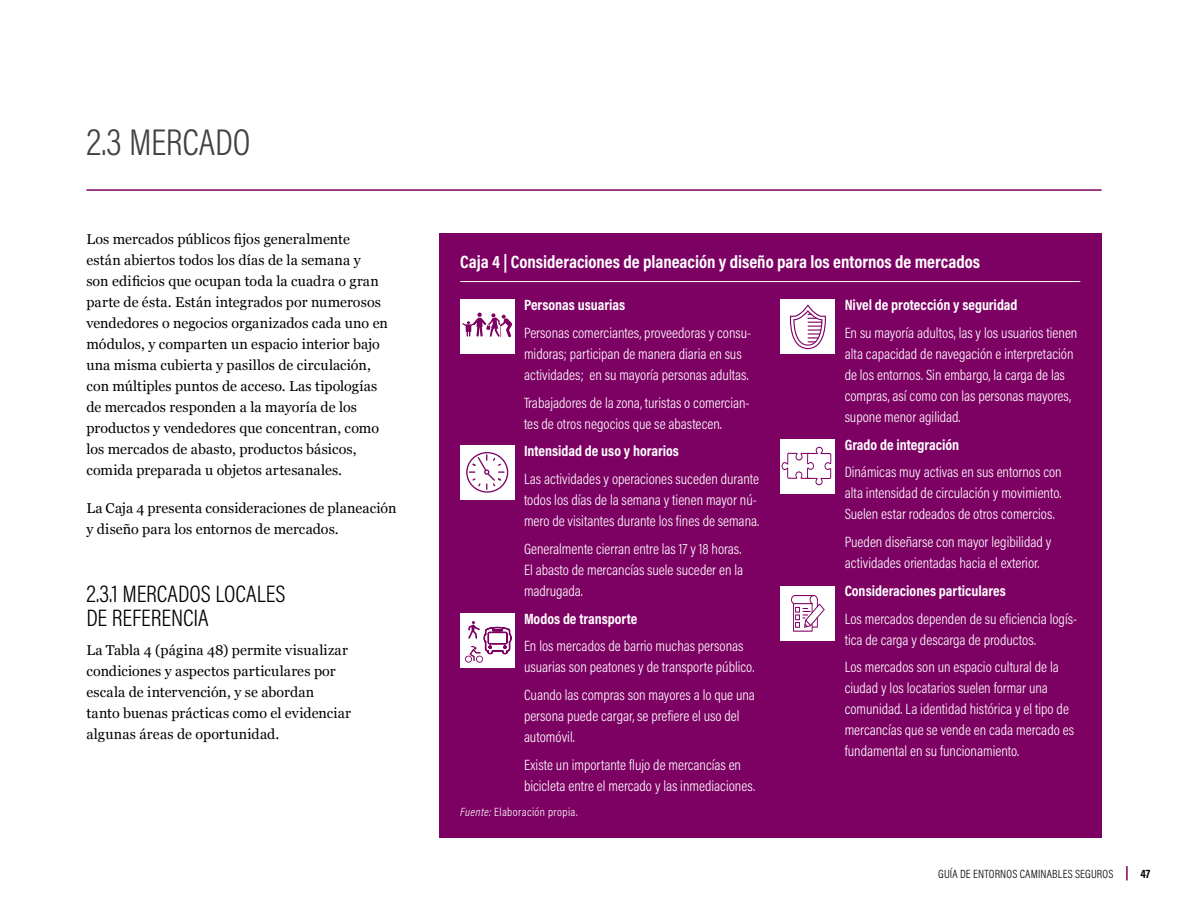
<style>
.page{position:relative;width:1188px;height:918px;background:#fff}
.page>*{position:absolute;margin:0;border:0;box-sizing:border-box;transform-origin:0 0}
.t1{font:300 37.5px "Acumin Pro Cond";letter-spacing:-.005em;color:#414042}
.t2{font:300 24px/24px "Acumin Pro Cond";letter-spacing:-.005em;color:#000}
.t3{font:700 18px "Acumin Pro Cond";color:#fff}
.t4{font:300 15px/21px "Acumin Pro Cond";color:#fff}
.t5{font:700 15px "Acumin Pro Cond";color:#fff}
.t6{font:14.25px/21px "Georgia";letter-spacing:.005em;color:#000}
.t7{font:300 12px "Acumin Pro Cond";letter-spacing:.015em;color:#000}
.t8{font:300 12px "Acumin Pro Cond";letter-spacing:.035em;color:#fff}
.t9{font:700 12px "Acumin Pro Cond";color:#000}
.s1{font-style:italic}
</style>
<div class="page">
<svg style="left:1126px;top:866px;width:2px;height:14px"></svg>
<hr style="left:86px;top:189px;width:1016px;height:2px;background:#7d0063">
<div style="left:439px;top:289px;width:663px;height:548px;background:#7d0063"></div>
<div style="left:439px;top:233px;width:663px;height:56px;background:#7d0063"></div>
<hr style="left:460px;top:281px;width:620px;height:1px;background:#fff">
<div style="left:460px;top:300px;width:54px;height:54px;background:#fff"></div>
<svg style="left:462px;top:313px;width:50px;height:25px"></svg>
<div style="left:781px;top:300px;width:54px;height:54px;background:#fff"></div>
<svg style="left:790px;top:304px;width:36px;height:45px"></svg>
<div style="left:460px;top:445px;width:54px;height:54px;background:#fff"></div>
<svg style="left:466px;top:452px;width:42px;height:41px"></svg>
<div style="left:781px;top:586px;width:54px;height:54px;background:#fff"></div>
<svg style="left:791px;top:595px;width:34px;height:37px"></svg>
<div style="left:781px;top:439px;width:54px;height:54px;background:#fff"></div>
<svg style="left:782px;top:447px;width:49px;height:38px"></svg>
<div style="left:461px;top:613px;width:54px;height:54px;background:#fff"></div>
<svg style="left:465px;top:621px;width:47px;height:42px"></svg>
<h1 class="t1" style="left:86px;top:118px;width:166px">2.3 MERCADO</h1>
<p class="t6" style="left:86px;top:228px;width:303px">Los mercados públicos fijos generalmente<br>están abiertos todos los días de la semana y<br>son edificios que ocupan toda la cuadra o gran parte de ésta. Están integrados por numerosos vendedores o negocios organizados cada uno en módulos, y comparten un espacio interior bajo una misma cubierta y pasillos de circulación, con múltiples puntos de acceso. Las tipologías de mercados responden a la mayoría de los productos y vendedores que concentran, como los mercados de abasto, productos básicos, comida preparada u objetos artesanales.</p>
<p class="t6" style="left:86px;top:497px;width:312px">La Caja 4 presenta consideraciones de planeación y diseño para los entornos de mercados.</p>
<h2 class="t2" style="left:86px;top:581px;width:201px">2.3.1 MERCADOS LOCALES<br>DE REFERENCIA</h2>
<p class="t6" style="left:86px;top:639px;width:266px">La Tabla 4 (página 48) permite visualizar condiciones y aspectos particulares por escala de intervención, y se abordan tanto buenas prácticas como el evidenciar algunas áreas de oportunidad.</p>
<p class="t3" style="left:460px;top:250px;width:521px">Caja 4 | Consideraciones de planeación y diseño para los entornos de mercados</p>
<p class="t5" style="left:524px;top:295px;width:103px">Personas usuarias</p>
<p class="t4" style="left:524px;top:322px;width:229px">Personas comerciantes, proveedoras y consu&shy;midoras; participan de manera diaria en sus actividades; en su mayoría personas adultas.</p>
<p class="t4" style="left:524px;top:392px;width:227px">Trabajadores de la zona, turistas o comercian&shy;tes de otros negocios que se abastecen.</p>
<p class="t5" style="left:524px;top:441px;width:156px">Intensidad de uso y horarios</p>
<p class="t4" style="left:524px;top:468px;width:237px">Las actividades y operaciones suceden durante todos los días de la semana y tienen mayor nú&shy;mero de visitantes durante los fines de semana.</p>
<p class="t4" style="left:524px;top:538px;width:221px;text-align:justify">Generalmente cierran entre las 17 y 18 horas.<br>El abasto de mercancías suele suceder en la madrugada.</p>
<p class="t5" style="left:524px;top:609px;width:115px">Modos de transporte</p>
<p class="t4" style="left:524px;top:635px;width:232px">En los mercados de barrio muchas personas usuarias son peatones y de transporte público.</p>
<p class="t4" style="left:524px;top:684px;width:232px">Cuando las compras son mayores a lo que una persona puede cargar, se prefiere el uso del automóvil.</p>
<p class="t4" style="left:524px;top:754px;width:233px">Existe un importante flujo de mercancías en bicicleta entre el mercado y las inmediaciones.</p>
<p class="t8" style="left:460px;top:804px;width:119px"><span class="s1">Fuente:</span> Elaboración propia.</p>
<p class="t5" style="left:845px;top:295px;width:174px">Nivel de protección y seguridad</p>
<p class="t4" style="left:845px;top:322px;width:234px">En su mayoría adultos, las y los usuarios tienen alta capacidad de navegación e interpretación de los entornos. Sin embargo, la carga de las compras, así como con las personas mayores, supone menor agilidad.</p>
<p class="t5" style="left:845px;top:435px;width:116px">Grado de integración</p>
<p class="t4" style="left:845px;top:461px;width:219px;text-align:justify">Dinámicas muy activas en sus entornos con alta intensidad de circulación y movimiento.<br>Suelen estar rodeados de otros comercios.</p>
<p class="t4" style="left:845px;top:531px;width:208px">Pueden diseñarse con mayor legibilidad y actividades orientadas hacia el exterior.</p>
<p class="t5" style="left:845px;top:581px;width:163px">Consideraciones particulares</p>
<p class="t4" style="left:845px;top:608px;width:234px">Los mercados dependen de su eficiencia logís&shy;tica de carga y descarga de productos.</p>
<p class="t4" style="left:845px;top:656px;width:231px">Los mercados son un espacio cultural de la ciudad y los locatarios suelen formar una comunidad. La identidad histórica y el tipo de mercancías que se vende en cada mercado es fundamental en su funcionamiento.</p>
<p class="t7" style="left:938px;top:866px;width:177px">GUÍA DE ENTORNOS CAMINABLES SEGUROS</p>
<p class="t9" style="left:1140px;top:866px;width:12px">47</p>
</div>
